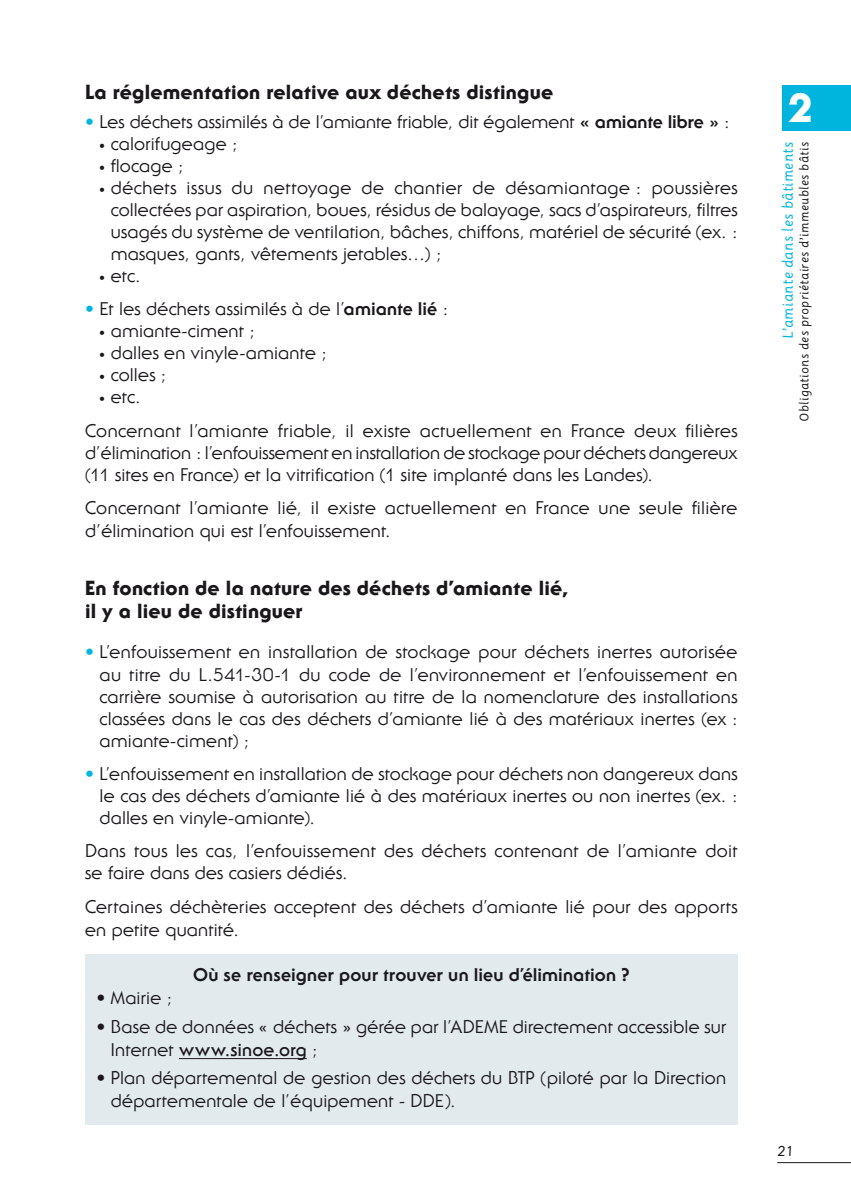
<style>
.page{position:relative;width:851px;height:1191px;background:#fff}
.page>*{position:absolute;margin:0;border:0;box-sizing:border-box;transform-origin:0 0}
.t1{font:800 40px "Serif Gothic";color:#fff}
.t2{font:800 20px/23px "Serif Gothic";letter-spacing:.01em;color:#1a171b}
.t3{font:18px/22px "Serif Gothic";letter-spacing:.015em;color:#1a171b}
.t4{font:800 18px "Serif Gothic";letter-spacing:.02em;color:#1a171b}
.t5{font:14px "Sassoon Primary";letter-spacing:.035em;color:#00b5dd}
.t6{font:14px "Sassoon Primary";color:#1a171b}
.t7{font:12px "Sassoon Primary";letter-spacing:.035em;color:#1a171b}
.s1{color:#00b5dd}
.s2{font-weight:800}
.s3{font-size:12px}
.s4{font-weight:700}
</style>
<div class="page">
<div style="left:782px;top:85px;width:68px;height:45px;background:#00b5dd"></div>
<div style="left:85px;top:954px;width:652px;height:170px;background:#e3eaee"></div>
<hr style="left:179px;top:1058px;width:128px;height:1px;background:#1a171b">
<hr style="left:777px;top:1162px;width:73px;height:1px;background:#1a171b">
<p class="t2" style="left:85px;top:83px;width:469px">La réglementation relative aux déchets distingue</p>
<p class="t3" style="left:85px;top:113px;width:646px"><span class="s1">•</span> Les déchets assimilés à de l’amiante friable, dit également <span class="s2">« amiante libre »</span> :</p>
<p class="t3" style="left:99px;top:135px;width:140px"><span class="s3">•</span> calorifugeage ;</p>
<p class="t3" style="left:99px;top:157px;width:86px"><span class="s3">•</span> flocage ;</p>
<p class="t3" style="left:111px;top:179px;width:628px;text-align:justify;text-indent:-11px"><span class="s3">•</span> déchets issus du nettoyage de chantier de désamiantage : poussières collectées par aspiration, boues, résidus de balayage, sacs d’aspirateurs, filtres usagés du système de ventilation, bâches, chiffons, matériel de sécurité (ex. : masques, gants, vêtements jetables…) ;</p>
<p class="t3" style="left:99px;top:267px;width:43px"><span class="s3">•</span> etc.</p>
<p class="t3" style="left:85px;top:300px;width:364px"><span class="s1">•</span> Et les déchets assimilés à de l’<span class="s2">amiante lié</span> :</p>
<p class="t3" style="left:99px;top:322px;width:157px"><span class="s3">•</span> amiante-ciment ;</p>
<p class="t3" style="left:99px;top:344px;width:229px"><span class="s3">•</span> dalles en vinyle-amiante ;</p>
<p class="t3" style="left:99px;top:366px;width:69px"><span class="s3">•</span> colles ;</p>
<p class="t3" style="left:85px;top:382px;width:653px;line-height:33.4px;text-indent:14px"><span class="s3">•</span> etc.<br>Concernant l’amiante friable, il existe actuellement en France deux filières</p>
<p class="t3" style="left:85px;top:443px;width:654px">d’élimination : l’enfouissement en installation de stockage pour déchets dangereux (11 sites en France) et la vitrification (1 site implanté dans les Landes).</p>
<p class="t3" style="left:85px;top:498px;width:653px;line-height:23px">Concernant l’amiante lié, il existe actuellement en France une seule filière d’élimination qui est l’enfouissement.</p>
<p class="t2" style="left:85px;top:578px;width:484px">En fonction de la nature des déchets d’amiante lié, il y a lieu de distinguer</p>
<p class="t3" style="left:100px;top:642px;width:639px;text-align:justify;text-indent:-14px"><span class="s1">•</span> L’enfouissement en installation de stockage pour déchets inertes autorisée au titre du L.541-30-1 du code de l’environnement et l’enfouissement en carrière soumise à autorisation au titre de la nomenclature des installations classées dans le cas des déchets d’amiante lié à des matériaux inertes (ex : amiante-ciment) ;</p>
<p class="t3" style="left:100px;top:764px;width:639px;text-align:justify;text-indent:-14px"><span class="s1">•</span> L’enfouissement en installation de stockage pour déchets non dangereux dans le cas des déchets d’amiante lié à des matériaux inertes ou non inertes (ex. : dalles en vinyle-amiante).</p>
<p class="t3" style="left:85px;top:842px;width:653px">Dans tous les cas, l’enfouissement des déchets contenant de l’amiante doit se faire dans des casiers dédiés.</p>
<p class="t3" style="left:85px;top:897px;width:653px;line-height:23px">Certaines déchèteries acceptent des déchets d’amiante lié pour des apports en petite quantité.</p>
<p class="t4" style="left:193px;top:968px;width:438px">Où se renseigner pour trouver un lieu d’élimination ?</p>
<p class="t3" style="left:96px;top:988px;width:77px">• Mairie ;</p>
<p class="t3" style="left:111px;top:1016px;width:616px;line-height:23px;text-indent:-14px">• Base de données « déchets » gérée par l’ADEME directement accessible sur<br>Internet <span class="s4">www.sinoe.org</span> ;</p>
<p class="t3" style="left:111px;top:1068px;width:616px;line-height:23px;text-indent:-14px">• Plan départemental de gestion des déchets du BTP (piloté par la Direction départementale de l’équipement - DDE).</p>
<h1 class="t1" style="left:788px;top:93px;width:26px">2</h1>
<p class="t5" style="left:781px;top:339px;width:199px;rotate:-90deg">L’amiante dans les bâtiments</p>
<p class="t7" style="left:798px;top:422px;width:281px;rotate:-90deg">Obligations des propriétaires d’immeubles bâtis</p>
<p class="t6" style="left:777px;top:1144px;width:18px">21</p>
</div>
